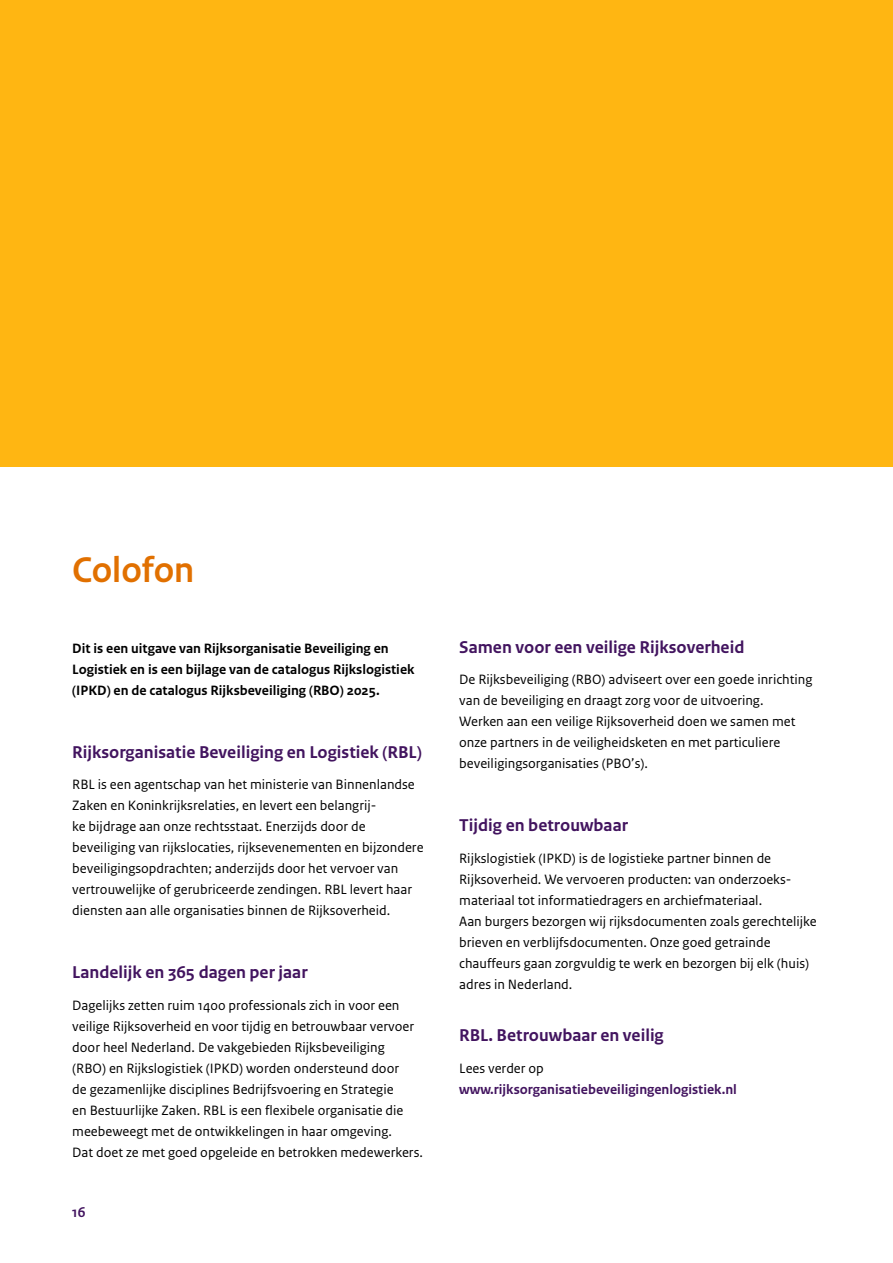
<style>
.page{position:relative;width:893px;height:1263px;background:#fff}
.page>*{position:absolute;margin:0;border:0;box-sizing:border-box;transform-origin:0 0}
.H3_Colofon{font:700 37.5px "Rijksoverheid Sans Heading";color:#e17000}
.H4_Subkopjes{font:700 18px "Rijksoverheid Sans Text";color:#42145f}
.t1{font:700 15px "Rijksoverheid Sans Heading";color:#42145f}
.P_Broodtekst_Sans{font:14.25px/21px "Rijksoverheid Sans Text";color:#000}
.P_Broodtekst_Sans-2{font:700 14.25px/21px "Rijksoverheid Sans Text";color:#000}
.P_Broodtekst_Sans-3{font:700 14.25px/21px "Rijksoverheid Sans Text";color:#42145f}
.s1{font-weight:400;color:#000}
</style>
<div class="page">
<div style="left:0;top:0;width:893px;height:467px;background:#ffb612"></div>
<h3 class="H3_Colofon" style="left:72px;top:549px;width:123px">Colofon</h3>
<p class="P_Broodtekst_Sans-2" style="left:72px;top:638px;width:344px">Dit is een uitgave van Rijksorganisatie Beveiliging en<br>Logistiek en is een bijlage van de catalogus Rijkslogistiek (IPKD) en de catalogus Rijksbeveiliging (RBO) 2025.</p>
<h4 class="H4_Subkopjes" style="left:72px;top:741px;width:351px">Rijksorganisatie Beveiliging en Logistiek (RBL)</h4>
<p class="P_Broodtekst_Sans" style="left:72px;top:774px;width:353px">RBL is een agentschap van het ministerie van Binnenlandse Zaken en Koninkrijksrelaties, en levert een belangrij-<br>ke bijdrage aan onze rechtsstaat. Enerzijds door de beveiliging van rijkslocaties, rijksevenementen en bijzondere beveiligingsopdrachten; anderzijds door het vervoer van vertrouwelijke of gerubriceerde zendingen. RBL levert haar diensten aan alle organisaties binnen de Rijksoverheid.</p>
<h4 class="H4_Subkopjes" style="left:72px;top:962px;width:237px">Landelijk en 365 dagen per jaar</h4>
<p class="P_Broodtekst_Sans" style="left:72px;top:995px;width:352px">Dagelijks zetten ruim 1400 professionals zich in voor een veilige Rijksoverheid en voor tijdig en betrouwbaar vervoer door heel Nederland. De vakgebieden Rijksbeveiliging<br>(RBO) en Rijkslogistiek (IPKD) worden ondersteund door<br>de gezamenlijke disciplines Bedrijfsvoering en Strategie<br>en Bestuurlijke Zaken. RBL is een flexibele organisatie die meebeweegt met de ontwikkelingen in haar omgeving.<br>Dat doet ze met goed opgeleide en betrokken medewerkers.</p>
<p class="t1" style="left:72px;top:1204px;width:15px">16</p>
<h4 class="H4_Subkopjes" style="left:459px;top:636px;width:287px">Samen voor een veilige Rijksoverheid</h4>
<p class="P_Broodtekst_Sans" style="left:459px;top:669px;width:355px">De Rijksbeveiliging (RBO) adviseert over een goede inrichting van de beveiliging en draagt zorg voor de uitvoering.<br>Werken aan een veilige Rijksoverheid doen we samen met onze partners in de veiligheidsketen en met particuliere beveiligingsorganisaties (PBO’s).</p>
<h4 class="H4_Subkopjes" style="left:459px;top:815px;width:170px">Tijdig en betrouwbaar</h4>
<p class="P_Broodtekst_Sans" style="left:459px;top:848px;width:359px">Rijkslogistiek (IPKD) is de logistieke partner binnen de Rijksoverheid. We vervoeren producten: van onderzoeks&shy;materiaal tot informatiedragers en archiefmateriaal.<br>Aan burgers bezorgen wij rijksdocumenten zoals gerechtelijke brieven en verblijfsdocumenten. Onze goed getrainde chauffeurs gaan zorgvuldig te werk en bezorgen bij elk (huis) adres in Nederland.</p>
<h4 class="H4_Subkopjes" style="left:459px;top:1025px;width:206px">RBL. Betrouwbaar en veilig</h4>
<p class="P_Broodtekst_Sans-3" style="left:459px;top:1058px;width:279px"><span class="s1">Lees verder op </span>www.rijksorganisatiebeveiligingenlogistiek.nl</p>
</div>
